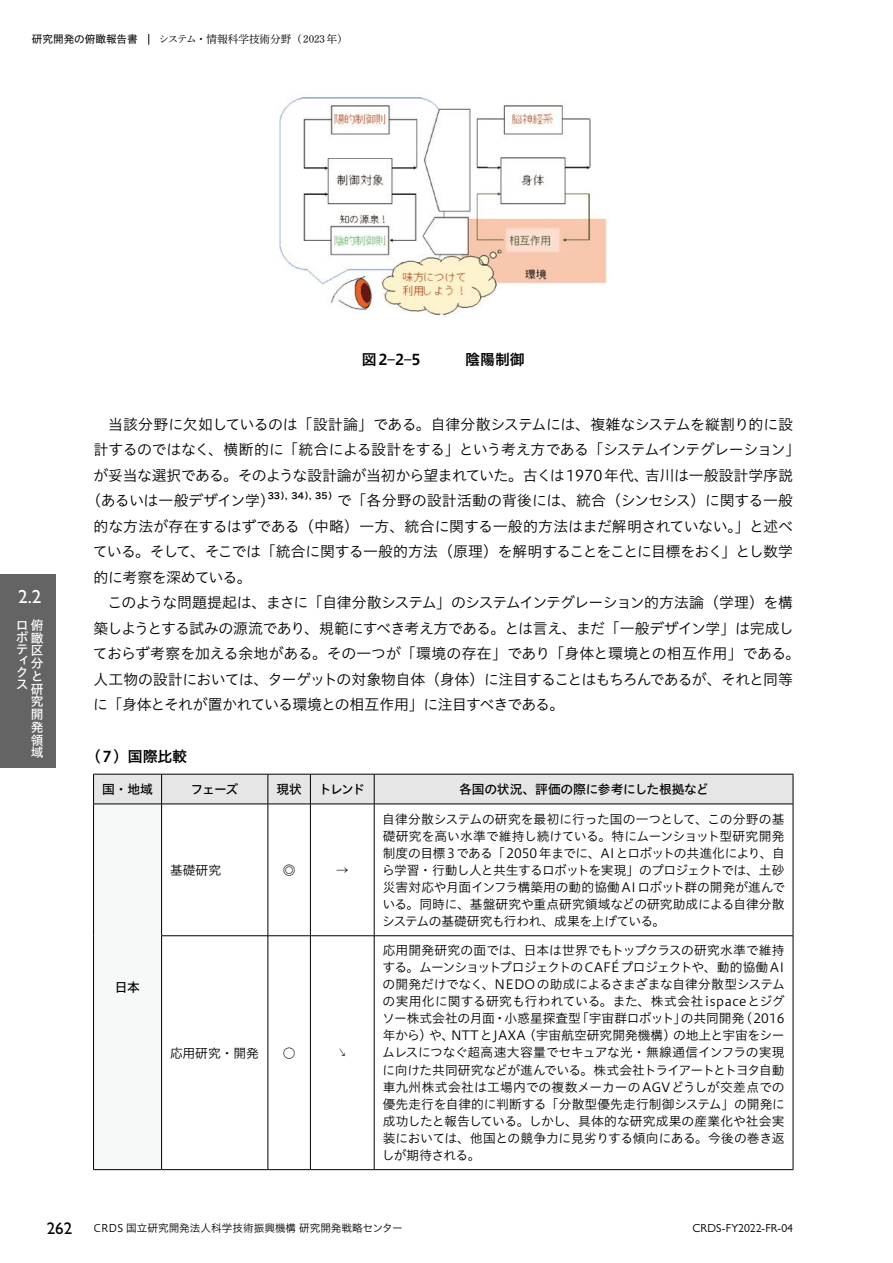
<style>
.page{position:relative;width:893px;height:1263px;background:#fff}
.page>*{position:absolute;margin:0;border:0;box-sizing:border-box;transform-origin:0 0}
.t1{font:500 19.2px "Gill Sans Nova";color:#fff}
.t2{font:14.85px/25.5px "Hiragino UD Sans Std N W3";letter-spacing:-.03em;color:#000;text-align:justify}
.t3{font:14.85px "Hiragino UD Sans Std N W6";color:#000}
.t4{font:12.75px/17px "Hiragino UD Sans Std N W3";letter-spacing:-.015em;color:#000;text-align:justify}
.t5{font:12.75px "Hiragino UD Sans Std N W5";letter-spacing:-.02em;color:#000}
.t6{font:12.75px/12.8px "Hiragino UD Sans Std N W5";color:#fff;text-align:justify}
.t7{font:12.75px "MS Mincho";color:#000}
.t8{font:11.7px "Gill Sans Nova";color:#000}
.t9{font:10.65px "Hiragino UD Sans Std N W3";color:#000}
.t10{font:10.65px "Shuei Min Pr 6 N L";color:#000}
.t11{font:8.7px "Hira Kaku Pro W6";color:#000}
.s1{font-family:"Hiragino UD Sans Std N W4"}
.s2{font-family:"Gill Sans Nova";font-weight:500;font-size:16.95px}
</style>
<div class="page">
<img style="left:279px;top:97px;width:329px;height:219px">
<div style="left:94px;top:775px;width:699px;height:29px;background:#e6e6e6"></div>
<div style="left:94px;top:804px;width:68px;height:366px;background:#f7f8f8"></div>
<hr style="left:268px;top:774px;width:1px;height:30px;background:#000">
<hr style="left:310px;top:774px;width:1px;height:30px;background:#000">
<hr style="left:374px;top:774px;width:1px;height:30px;background:#000">
<hr style="left:268px;top:804px;width:1px;height:131px;background:#000">
<hr style="left:310px;top:804px;width:1px;height:131px;background:#000">
<hr style="left:374px;top:804px;width:1px;height:131px;background:#000">
<hr style="left:161px;top:935px;width:107px;height:1px;background:#000">
<hr style="left:268px;top:935px;width:42px;height:1px;background:#000">
<hr style="left:268px;top:936px;width:1px;height:233px;background:#000">
<hr style="left:310px;top:935px;width:64px;height:1px;background:#000">
<hr style="left:310px;top:936px;width:1px;height:233px;background:#000">
<hr style="left:374px;top:935px;width:419px;height:1px;background:#000">
<hr style="left:374px;top:936px;width:1px;height:233px;background:#000">
<hr style="left:162px;top:1169px;width:106px;height:1px;background:#000">
<hr style="left:268px;top:1169px;width:42px;height:1px;background:#000">
<hr style="left:310px;top:1169px;width:64px;height:1px;background:#000">
<hr style="left:374px;top:1169px;width:419px;height:1px;background:#000">
<hr style="left:793px;top:804px;width:1px;height:131px;background:#000">
<hr style="left:793px;top:936px;width:1px;height:233px;background:#000">
<hr style="left:161px;top:774px;width:1px;height:30px;background:#000">
<hr style="left:93px;top:774px;width:69px;height:1px;background:#000">
<hr style="left:93px;top:774px;width:1px;height:30px;background:#000">
<hr style="left:162px;top:774px;width:106px;height:1px;background:#000">
<hr style="left:268px;top:774px;width:42px;height:1px;background:#000">
<hr style="left:310px;top:774px;width:64px;height:1px;background:#000">
<hr style="left:374px;top:774px;width:419px;height:1px;background:#000">
<hr style="left:793px;top:774px;width:1px;height:30px;background:#000">
<hr style="left:162px;top:804px;width:106px;height:1px;background:#000">
<hr style="left:268px;top:804px;width:42px;height:1px;background:#000">
<hr style="left:310px;top:804px;width:64px;height:1px;background:#000">
<hr style="left:374px;top:804px;width:419px;height:1px;background:#000">
<hr style="left:93px;top:804px;width:69px;height:1px;background:#000">
<hr style="left:93px;top:804px;width:1px;height:132px;background:#000">
<hr style="left:161px;top:804px;width:1px;height:131px;background:#000">
<hr style="left:93px;top:936px;width:1px;height:233px;background:#000">
<hr style="left:161px;top:936px;width:1px;height:233px;background:#000">
<hr style="left:93px;top:1169px;width:69px;height:1px;background:#000">
<div style="left:0;top:574px;width:55px;height:193px;background:#656464"></div>
<p class="t10" style="left:32px;top:30px;width:317px"><span class="s1">研究開発の俯瞰報告書</span> 　システム・情報科学技術分野（2023年）</p>
<p class="t3" style="left:362px;top:348px;width:164px">図2–2–5　　　陰陽制御</p>
<h1 class="t1" style="left:18px;top:585px;width:25px">2.2</h1>
<p class="t6" style="left:16px;top:618px;width:29px">ロ俯ボ瞰テ区</p>
<p class="t6" style="left:16px;top:653px;width:13px;line-height:12px">ィクス</p>
<p class="t6" style="left:31px;top:656px;width:14px;text-align:left">分と研究開発領域</p>
<p class="t2" style="left:108px;top:411px;width:686px">当該分野に欠如しているのは「設計論」である。自律分散システムには、複雑なシステムを縦割り的に設</p>
<p class="t2" style="left:94px;top:436px;width:708px">計するのではなく、横断的に「統合による設計をする」という考え方である「システムインテグレーション」</p>
<p class="t2" style="left:93px;top:462px;width:701px">が妥当な選択である。そのような設計論が当初から望まれていた。古くは1970年代、吉川は一般設計学序説</p>
<p class="t2" style="left:86px;top:487px;width:191px">（あるいは一般デザイン学）</p>
<p class="t11" style="left:268px;top:488px;width:71px">33）, 34）, 35）</p>
<p class="t2" style="left:93px;top:487px;width:702px;text-indent:244px">で「各分野の設計活動の背後には、統合（シンセシス）に関する一般的な方法が存在するはずである（中略）一方、統合に関する一般的方法はまだ解明されていない。」と述べている。そして、そこでは「統合に関する一般的方法（原理）を解明することをことに目標をおく」とし数学的に考察を深めている。</p>
<p class="t2" style="left:93px;top:589px;width:709px;text-align:left;text-indent:15px">このような問題提起は、まさに「自律分散システム」のシステムインテグレーション的方法論（学理）を構築しようとする試みの源流であり、規範にすべき考え方である。とは言え、まだ「一般デザイン学」は完成しておらず考察を加える余地がある。その一つが「環境の存在」であり「身体と環境との相互作用」である。人工物の設計においては、ターゲットの対象物自体（身体）に注目することはもちろんであるが、それと同等に「身体とそれが置かれている環境との相互作用」に注目すべきである。</p>
<p class="t3" style="left:86px;top:744px;width:102px">（7）国際比較</p>
<p class="t5" style="left:102px;top:779px;width:53px">国・地域</p>
<p class="t5" style="left:191px;top:779px;width:49px">フェーズ</p>
<p class="t5" style="left:276px;top:779px;width:27px">現状</p>
<p class="t5" style="left:319px;top:779px;width:48px">トレンド</p>
<p class="t5" style="left:459px;top:779px;width:251px">各国の状況、評価の際に参考にした根拠など</p>
<p class="t4" style="left:170px;top:861px;width:53px">基礎研究</p>
<p class="t4" style="left:283px;top:861px;width:14px">◎</p>
<p class="t4" style="left:336px;top:861px;width:14px">→</p>
<p class="t5" style="left:115px;top:977px;width:27px">日本</p>
<p class="t4" style="left:170px;top:1043px;width:90px">応用研究・開発</p>
<p class="t4" style="left:283px;top:1043px;width:14px">○</p>
<p class="t7" style="left:339px;top:1046px;width:8px">↘</p>
<p class="t4" style="left:382px;top:810px;width:404px">自律分散システムの研究を最初に行った国の一つとして、この分野の基礎研究を高い水準で維持し続けている。特にムーンショット型研究開発制度の目標3である「2050年までに、AIとロボットの共進化により、自ら学習・行動し人と共生するロボットを実現」のプロジェクトでは、土砂災害対応や月面インフラ構築用の動的協働AIロボット群の開発が進んでいる。同時に、基盤研究や重点研究領域などの研究助成による自律分散システムの基礎研究も行われ、成果を上げている。</p>
<p class="t4" style="left:382px;top:941px;width:405px">応用開発研究の面では、日本は世界でもトップクラスの研究水準で維持する。ムーンショットプロジェクトの CAFÉプロジェクトや、動的協働 AIの開発だけでなく、NEDOの助成によるさまざまな自律分散型システムの実用化に関する研究も行われている。また、株式会社ispaceとジグソー株式会社の月面・小惑星探査型「宇宙群ロボット」の共同開発（2016年から）や、NTTとJAXA（宇宙航空研究開発機構）の地上と宇宙をシームレスにつなぐ超高速大容量でセキュアな光・無線通信インフラの実現に向けた共同研究などが進んでいる。株式会社トライアートとトヨタ自動車九州株式会社は工場内での複数メーカーのAGVどうしが交差点での優先走行を自律的に判断する「分散型優先走行制御システム」の開発に成功したと報告している。しかし、具体的な研究成果の産業化や社会実装においては、他国との競争力に見劣りする傾向にある。今後の巻き返しが期待される。</p>
<p class="t9" style="left:47px;top:1220px;width:357px"><span class="s2">262</span> CRDS 国立研究開発法人科学技術振興機構 研究開発戦略センター</p>
<p class="t8" style="left:693px;top:1221px;width:102px">CRDS-FY2022-FR-04</p>
</div>
